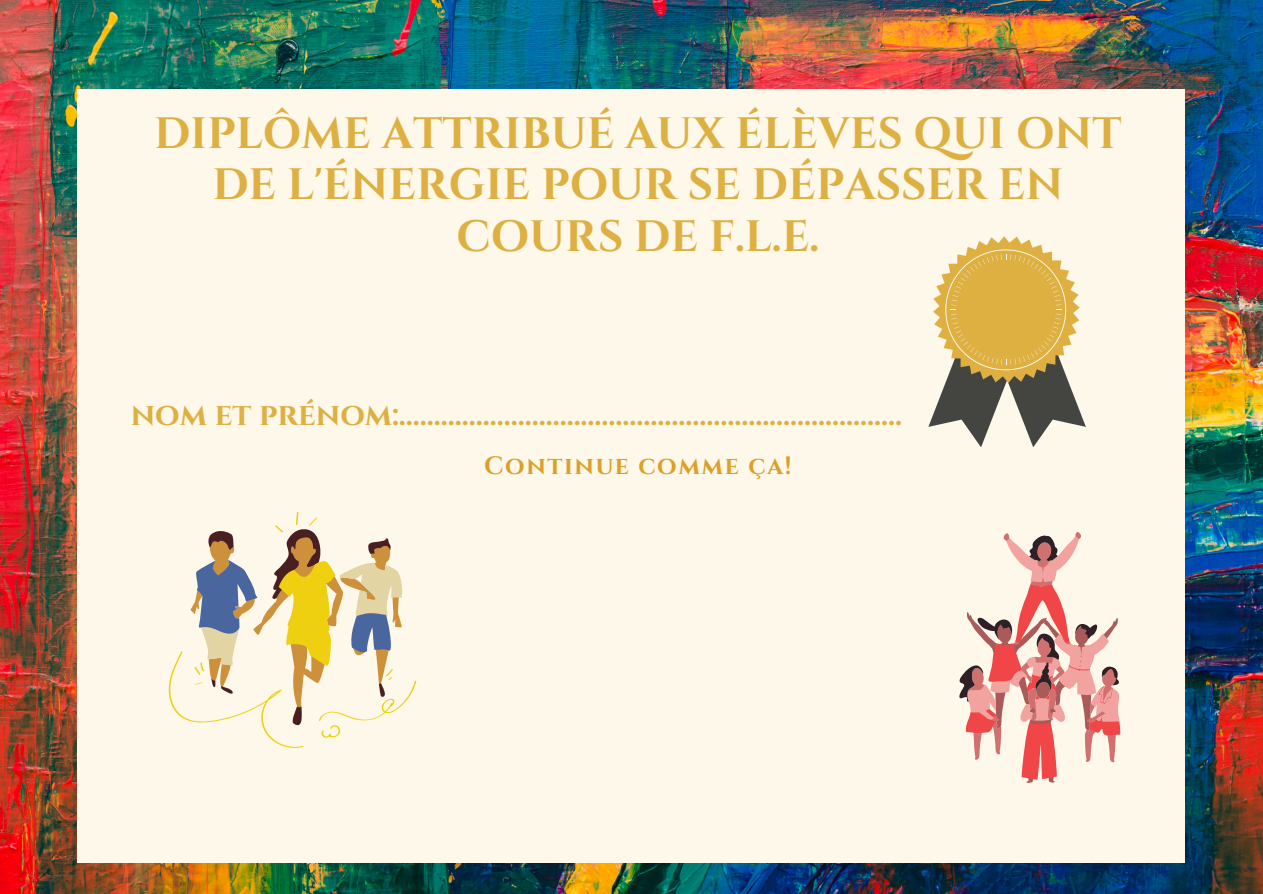
<style>
.page{position:relative;width:1263px;height:894px;background:#fff}
.page>*{position:absolute;margin:0;border:0;box-sizing:border-box;transform-origin:0 0}
.t1{font:700 43.8px/51.6px "Cinzel";color:#deb041;text-align:center}
.t2{font:700 31.5px "Cinzel";color:#deb041}
.t3{font:700 25.05px "Cinzel";letter-spacing:.065em;color:#de9f28}
</style>
<div class="page">
<img style="left:0;top:0;width:1263px;height:893px">
<div style="left:78px;top:89px;width:1107px;height:773px;background:#fdf8ea"></div>
<svg style="left:928px;top:236px;width:158px;height:211px"></svg>
<svg style="left:169px;top:511px;width:247px;height:236px"></svg>
<svg style="left:959px;top:532px;width:161px;height:251px"></svg>
<h1 class="t1" style="left:154px;top:109px;width:969px">DIPLÔME ATTRIBUÉ AUX ÉLÈVES QUI ONT<br>DE L'ÉNERGIE POUR SE DÉPASSER EN<br>COURS DE F.L.E.</h1>
<p class="t2" style="left:131px;top:394px;width:773px">nom et prénom:........................................................................</p>
<p class="t3" style="left:484px;top:450px;width:309px">Continue comme ça!</p>
</div>
